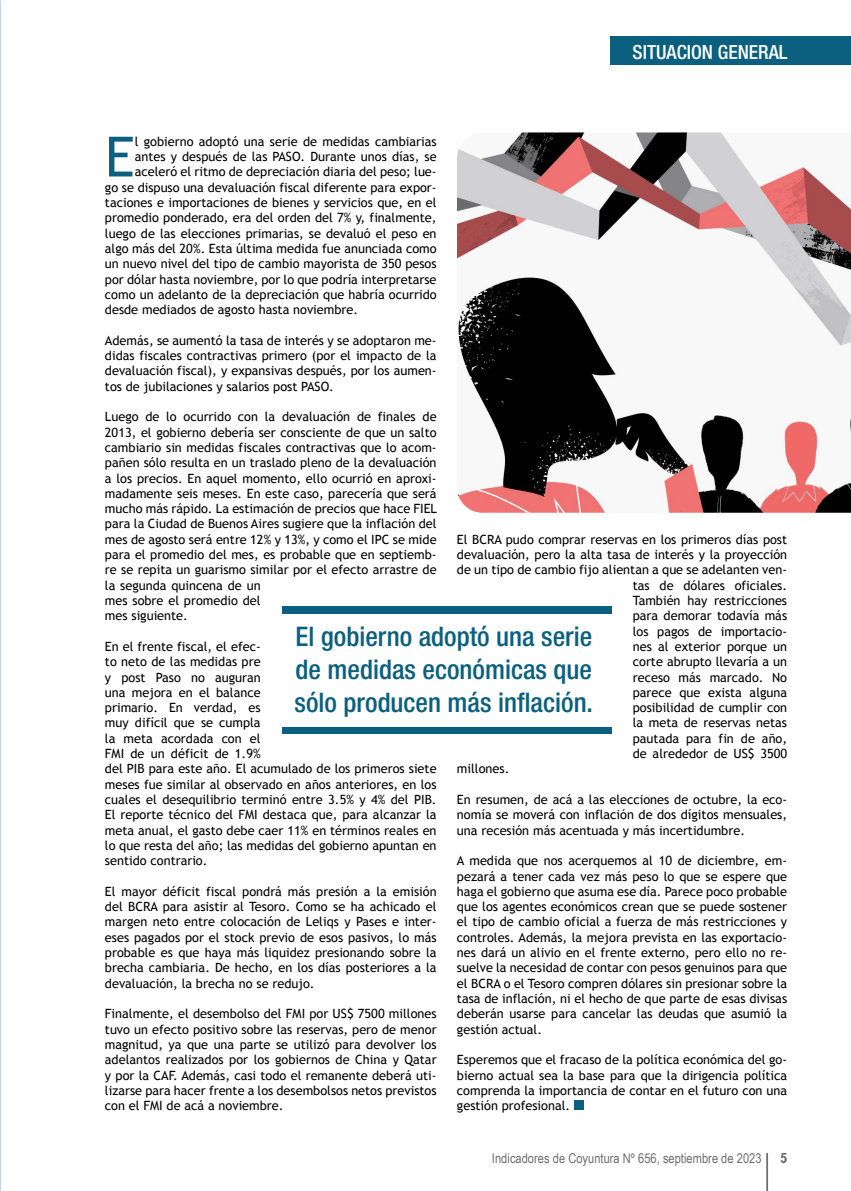
<style>
.page{position:relative;width:851px;height:1191px;background:#fff}
.page>*{position:absolute;margin:0;border:0;box-sizing:border-box;transform-origin:0 0}
.t1{font:55.5px "Trebuchet MS";color:#0b6080}
.t2{font:500 condensed 27px/33px "Helvetica Neue";color:#0b6080;text-align:justify}
.t3{font:500 condensed 19.5px "Helvetica Neue";color:#fff}
.t4{font:700 14.25px "Arial Narrow";color:#6e6e6e}
.t5{font:13.5px "Arial Narrow";letter-spacing:.005em;color:#6e6e6e}
.t6{font:12.75px/15.3px "Trebuchet MS";color:#000;text-align:justify}
</style>
<div class="page">
<img style="left:457px;top:132px;width:393px;height:381px">
<div style="left:610px;top:37px;width:240px;height:28px;background:#0b6080"></div>
<div style="left:574px;top:1100px;width:9px;height:10px;background:#0b6080"></div>
<div style="left:282px;top:607px;width:329px;height:7px;background:#0b6080"></div>
<div style="left:282px;top:727px;width:329px;height:7px;background:#0b6080"></div>
<hr style="left:766px;top:1153px;width:1px;height:38px;background:#6e6e6e">
<h3 class="t3" style="left:632px;top:40px;width:156px">SITUACION GENERAL</h3>
<h1 class="t1" style="left:105px;top:124px;width:31px">E</h1>
<p class="t6" style="left:135px;top:134px;width:303px">l gobierno adoptó una serie de medidas cambiarias</p>
<p class="t6" style="left:135px;top:149px;width:303px">antes y después de las PASO. Durante unos días, se</p>
<p class="t6" style="left:135px;top:164px;width:303px">aceleró el ritmo de depreciación diaria del peso; lue-</p>
<p class="t6" style="left:105px;top:180px;width:333px">go se dispuso una devaluación fiscal diferente para expor-</p>
<p class="t6" style="left:105px;top:195px;width:333px">taciones e importaciones de bienes y servicios que, en el</p>
<p class="t6" style="left:105px;top:210px;width:333px">promedio ponderado, era del orden del 7% y, finalmente,</p>
<p class="t6" style="left:105px;top:226px;width:333px">luego de las elecciones primarias, se devaluó el peso en</p>
<p class="t6" style="left:105px;top:241px;width:333px">algo más del 20%. Esta última medida fue anunciada como</p>
<p class="t6" style="left:105px;top:256px;width:333px">un nuevo nivel del tipo de cambio mayorista de 350 pesos</p>
<p class="t6" style="left:105px;top:272px;width:333px">por dólar hasta noviembre, por lo que podría interpretarse</p>
<p class="t6" style="left:105px;top:287px;width:333px">como un adelanto de la depreciación que habría ocurrido</p>
<p class="t6" style="left:105px;top:302px;width:255px">desde mediados de agosto hasta noviembre.</p>
<p class="t6" style="left:105px;top:333px;width:333px">Además, se aumentó la tasa de interés y se adoptaron me&shy;didas fiscales contractivas primero (por el impacto de la devaluación fiscal), y expansivas después, por los aumen&shy;tos de jubilaciones y salarios post PASO.</p>
<p class="t6" style="left:105px;top:409px;width:333px;text-align:left">Luego de lo ocurrido con la devaluación de finales de 2013, el gobierno debería ser consciente de que un salto cambiario sin medidas fiscales contractivas que lo acom&shy;pañen sólo resulta en un traslado pleno de la devaluación a los precios. En aquel momento, ello ocurrió en aproxi&shy;madamente seis meses. En este caso, parecería que será mucho más rápido. La estimación de precios que hace FIEL para la Ciudad de Buenos Aires sugiere que la inflación del mes de agosto será entre 12% y 13%, y como el IPC se mide para el promedio del mes, es probable que en septiemb&shy;re se repita un guarismo similar por el efecto arrastre de la segunda quincena de un<br>mes sobre el promedio del<br>mes siguiente.</p>
<p class="t6" style="left:105px;top:639px;width:333px;text-align:left">En el frente fiscal, el efec-<br>to neto de las medidas pre<br>y post Paso no auguran<br>una mejora en el balance<br>primario. En verdad, es<br>muy difícil que se cumpla<br>la meta acordada con el<br>FMI de un déficit de 1.9%<br>del PIB para este año. El acumulado de los primeros siete meses fue similar al observado en años anteriores, en los cuales el desequilibrio terminó entre 3.5% y 4% del PIB.<br>El reporte técnico del FMI destaca que, para alcanzar la meta anual, el gasto debe caer 11% en términos reales en lo que resta del año; las medidas del gobierno apuntan en sentido contrario.</p>
<p class="t6" style="left:105px;top:884px;width:333px">El mayor déficit fiscal pondrá más presión a la emisión del BCRA para asistir al Tesoro. Como se ha achicado el margen neto entre colocación de Leliqs y Pases e inter&shy;eses pagados por el stock previo de esos pasivos, lo más probable es que haya más liquidez presionando sobre la brecha cambiaria. De hecho, en los días posteriores a la devaluación, la brecha no se redujo.</p>
<p class="t6" style="left:105px;top:1006px;width:333px">Finalmente, el desembolso del FMI por US$ 7500 millones tuvo un efecto positivo sobre las reservas, pero de menor magnitud, ya que una parte se utilizó para devolver los adelantos realizados por los gobiernos de China y Qatar y por la CAF. Además, casi todo el remanente deberá uti&shy;lizarse para hacer frente a los desembolsos netos previstos con el FMI de acá a noviembre.</p>
<p class="t6" style="left:457px;top:532px;width:331px">El BCRA pudo comprar reservas en los primeros días post</p>
<p class="t6" style="left:457px;top:547px;width:331px">devaluación, pero la alta tasa de interés y la proyección</p>
<p class="t6" style="left:457px;top:562px;width:331px">de un tipo de cambio fijo alientan a que se adelanten ven-</p>
<p class="t6" style="left:632px;top:578px;width:156px">tas de dólares oficiales.</p>
<p class="t6" style="left:632px;top:593px;width:156px">También hay restricciones</p>
<p class="t6" style="left:632px;top:608px;width:156px">para demorar todavía más</p>
<p class="t6" style="left:632px;top:623px;width:156px">los pagos de importacio-</p>
<p class="t6" style="left:632px;top:639px;width:156px">nes al exterior porque un</p>
<p class="t6" style="left:632px;top:654px;width:156px">corte abrupto llevaría a un</p>
<p class="t6" style="left:632px;top:669px;width:156px">receso más marcado. No</p>
<p class="t6" style="left:632px;top:685px;width:156px">parece que exista alguna</p>
<p class="t6" style="left:632px;top:700px;width:156px">posibilidad de cumplir con</p>
<p class="t6" style="left:632px;top:715px;width:156px">la meta de reservas netas</p>
<p class="t6" style="left:632px;top:731px;width:156px">pautada para fin de año,</p>
<p class="t6" style="left:632px;top:746px;width:156px">de alrededor de US$ 3500</p>
<p class="t6" style="left:457px;top:761px;width:54px">millones.</p>
<p class="t6" style="left:457px;top:792px;width:331px">En resumen, de acá a las elecciones de octubre, la eco&shy;nomía se moverá con inflación de dos dígitos mensuales, una recesión más acentuada y más incertidumbre.</p>
<p class="t6" style="left:457px;top:853px;width:331px">A medida que nos acerquemos al 10 de diciembre, em&shy;pezará a tener cada vez más peso lo que se espere que haga el gobierno que asuma ese día. Parece poco probable que los agentes económicos crean que se puede sostener el tipo de cambio oficial a fuerza de más restricciones y controles. Además, la mejora prevista en las exportacio&shy;nes dará un alivio en el frente externo, pero ello no re&shy;suelve la necesidad de contar con pesos genuinos para que el BCRA o el Tesoro compren dólares sin presionar sobre la tasa de inflación, ni el hecho de que parte de esas divisas deberán usarse para cancelar las deudas que asumió la gestión actual.</p>
<p class="t6" style="left:457px;top:1052px;width:331px">Esperemos que el fracaso de la política económica del go&shy;bierno actual sea la base para que la dirigencia política comprenda la importancia de contar en el futuro con una gestión profesional.</p>
<h2 class="t2" style="left:294px;top:619px;width:300px">El gobierno adoptó una serie de medidas económicas que sólo producen más inflación.</h2>
<p class="t5" style="left:492px;top:1148px;width:271px">Indicadores de Coyuntura Nº 656, septiembre de 2023</p>
<p class="t4" style="left:780px;top:1147px;width:8px">5</p>
</div>
